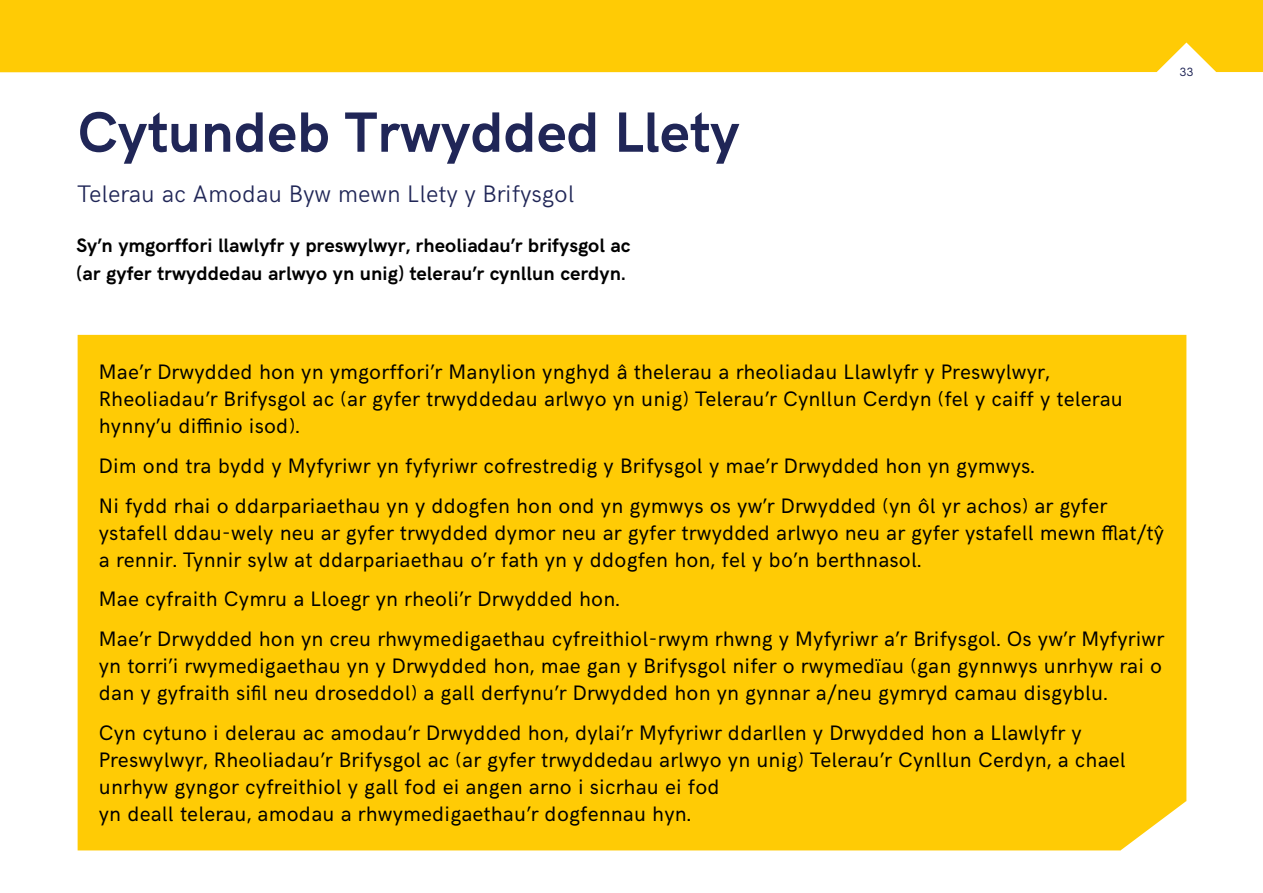
<style>
.page{position:relative;width:1263px;height:893px;background:#fff}
.page>*{position:absolute;margin:0;border:0;box-sizing:border-box;transform-origin:0 0}
.t1{font:700 57px "HK Grotesk";color:#202657}
.t2{font:300 24px "HK Grotesk";color:#202657}
.t3{font:21px/27px "HK Grotesk";letter-spacing:.01em;color:#000}
.t4{font:700 19.5px/28px "HK Grotesk";letter-spacing:.005em;color:#000}
.t5{font:12px "HK Grotesk";color:#202657}
</style>
<div class="page">
<div style="left:78px;top:335px;width:1108px;height:515px;background:#ffcb05"></div>
<div style="left:0;top:0;width:1263px;height:72px;background:#ffcb05"></div>
<h1 class="t1" style="left:78px;top:89px;width:663px">Cytundeb Trwydded Llety</h1>
<p class="t2" style="left:78px;top:175px;width:498px">Telerau ac Amodau Byw mewn Llety y Brifysgol</p>
<p class="t4" style="left:77px;top:230px;width:555px">Sy’n ymgorffori llawlyfr y preswylwyr, rheoliadau’r brifysgol ac (ar gyfer trwyddedau arlwyo yn unig) telerau’r cynllun cerdyn.</p>
<p class="t5" style="left:1180px;top:63px;width:15px">33</p>
<p class="t3" style="left:99px;top:357px;width:1025px">Mae’r Drwydded hon yn ymgorffori’r Manylion ynghyd â thelerau a rheoliadau Llawlyfr y Preswylwyr,<br>Rheoliadau’r Brifysgol ac (ar gyfer trwyddedau arlwyo yn unig) Telerau’r Cynllun Cerdyn (fel y caiff y telerau hynny’u diffinio isod).</p>
<p class="t3" style="left:99px;top:444px;width:1010px;line-height:39.8px">Dim ond tra bydd y Myfyriwr yn fyfyriwr cofrestredig y Brifysgol y mae’r Drwydded hon yn gymwys.<br>Ni fydd rhai o ddarpariaethau yn y ddogfen hon ond yn gymwys os yw’r Drwydded (yn ôl yr achos) ar gyfer</p>
<p class="t3" style="left:99px;top:517px;width:1067px">ystafell ddau-wely neu ar gyfer trwydded dymor neu ar gyfer trwydded arlwyo neu ar gyfer ystafell mewn fflat/tŷ a rennir. Tynnir sylw at ddarpariaethau o’r fath yn y ddogfen hon, fel y bo’n berthnasol.</p>
<p class="t3" style="left:99px;top:578px;width:1067px;line-height:39.8px">Mae cyfraith Cymru a Lloegr yn rheoli’r Drwydded hon.<br>Mae’r Drwydded hon yn creu rhwymedigaethau cyfreithiol-rwym rhwng y Myfyriwr a’r Brifysgol. Os yw’r Myfyriwr</p>
<p class="t3" style="left:99px;top:651px;width:1065px">yn torri’i rwymedigaethau yn y Drwydded hon, mae gan y Brifysgol nifer o rwymedïau (gan gynnwys unrhyw rai o dan y gyfraith sifil neu droseddol) a gall derfynu’r Drwydded hon yn gynnar a/neu gymryd camau disgyblu.</p>
<p class="t3" style="left:99px;top:717px;width:1028px">Cyn cytuno i delerau ac amodau’r Drwydded hon, dylai’r Myfyriwr ddarllen y Drwydded hon a Llawlyfr y Preswylwyr, Rheoliadau’r Brifysgol ac (ar gyfer trwyddedau arlwyo yn unig) Telerau’r Cynllun Cerdyn, a chael unrhyw gyngor cyfreithiol y gall fod ei angen arno i sicrhau ei fod<br>yn deall telerau, amodau a rhwymedigaethau’r dogfennau hyn.</p>
</div>
